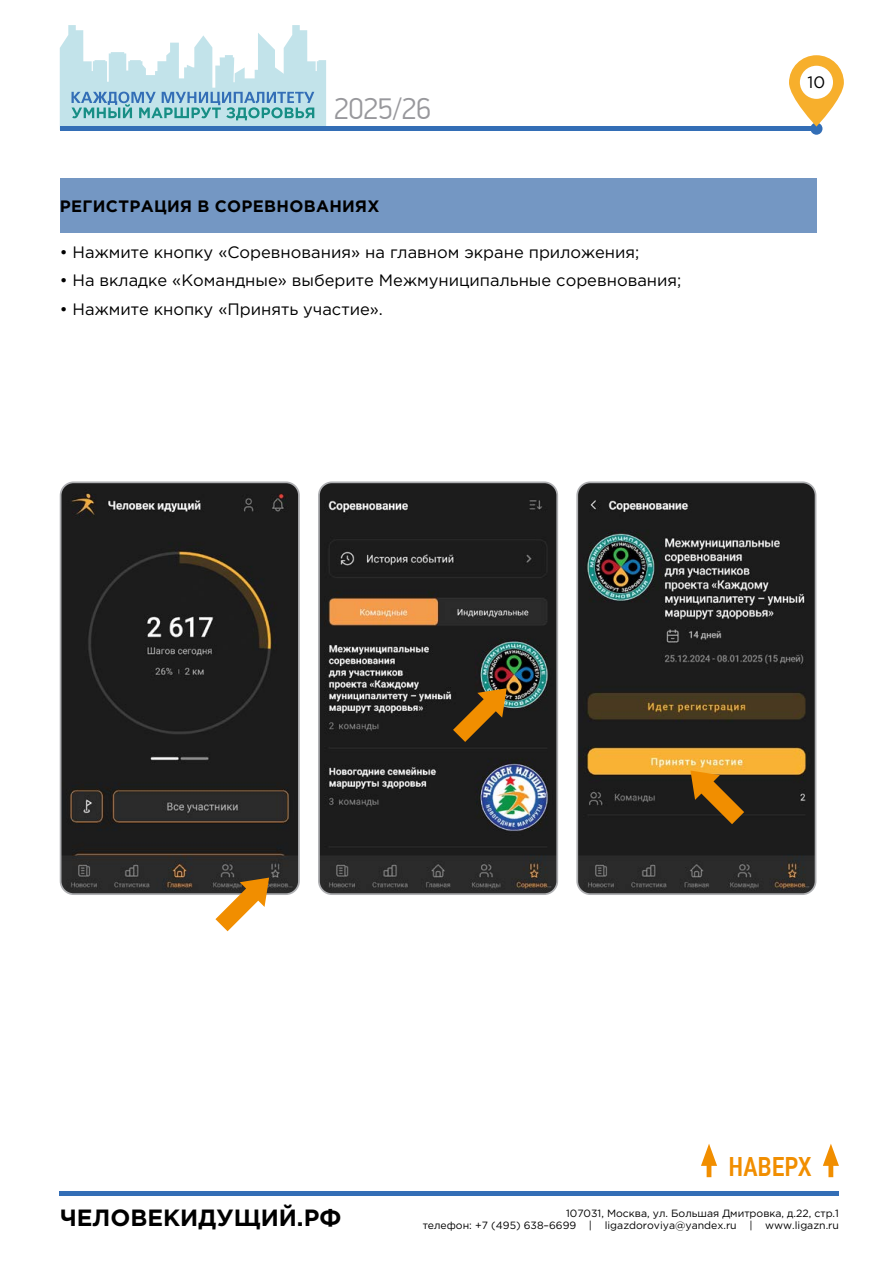
<style>
.page{position:relative;width:893px;height:1263px;background:#fff}
.page>*{position:absolute;margin:0;border:0;box-sizing:border-box;transform-origin:0 0}
.t1{font:300 30px "PF Din Display Pro";color:#98989c}
.t2{font:500 27px "PF Din Text Cond Pro";color:#f18e00}
.t3{font:700 23.55px "Gotham Pro";color:#000}
.t4{font:16.5px "Gotham Pro";color:#000}
.t5{font:700 16.5px "Gotham Pro";letter-spacing:.02em;color:#000}
.t6{font:10.5px/12.6px "Gotham Pro";color:#000;text-align:right}
</style>
<div class="page">
<hr style="left:707px;top:1157px;width:4px;height:20px;background:#f18e00">
<svg style="left:701px;top:1144px;width:16px;height:22px"></svg>
<div style="left:828px;top:1157px;width:5px;height:20px;background:#f18e00"></div>
<svg style="left:823px;top:1144px;width:16px;height:22px"></svg>
<hr style="left:60px;top:1191px;width:779px;height:4px;background:#336eb6">
<hr style="left:60px;top:127px;width:756px;height:4px;background:#336eb6">
<svg style="left:60px;top:25px;width:266px;height:102px"></svg>
<div style="left:810px;top:123px;width:12px;height:12px;background:#336eb6;border-radius:50%"></div>
<svg style="left:789px;top:55px;width:55px;height:72px"></svg>
<div style="left:60px;top:179px;width:756px;height:54px;background:#7497c3"></div>
<img style="left:61px;top:484px;width:236px;height:408px">
<div style="left:60px;top:481px;width:240px;height:414px;border:2px solid #aeafb2;border-radius:13px"></div>
<img style="left:321px;top:484px;width:234px;height:408px">
<div style="left:318px;top:481px;width:240px;height:414px;border:2px solid #aeafb2;border-radius:13px"></div>
<img style="left:579px;top:484px;width:237px;height:410px">
<div style="left:576px;top:481px;width:240px;height:414px;border:2px solid #aeafb2;border-radius:13px"></div>
<svg style="left:215px;top:877px;width:54px;height:54px"></svg>
<svg style="left:453px;top:688px;width:54px;height:54px"></svg>
<svg style="left:690px;top:770px;width:54px;height:54px"></svg>
<h1 class="t1" style="left:334px;top:92px;width:98px">2025/26</h1>
<p class="t5" style="left:60px;top:197px;width:321px">РЕГИСТРАЦИЯ В СОРЕВНОВАНИЯХ</p>
<p class="t4" style="left:60px;top:243px;width:581px">• Нажмите кнопку «Соревнования» на главном экране приложения;</p>
<p class="t4" style="left:60px;top:271px;width:623px">• На вкладке «Командные» выберите Межмуниципальные соревнования;</p>
<p class="t4" style="left:60px;top:300px;width:325px">• Нажмите кнопку «Принять участие».</p>
<p class="t4" style="left:808px;top:73px;width:19px">10</p>
<h2 class="t2" style="left:728px;top:1150px;width:84px">НАВЕРХ</h2>
<h3 class="t3" style="left:60px;top:1204px;width:283px">ЧЕЛОВЕКИДУЩИЙ.РФ</h3>
<p class="t6" style="left:423px;top:1206px;width:418px">107031, Москва, ул. Большая Дмитровка, д.22, стр.1<br>телефон: +7 (495) 638–6699 | ligazdoroviya@yandex.ru | www.ligazn.ru</p>
</div>
